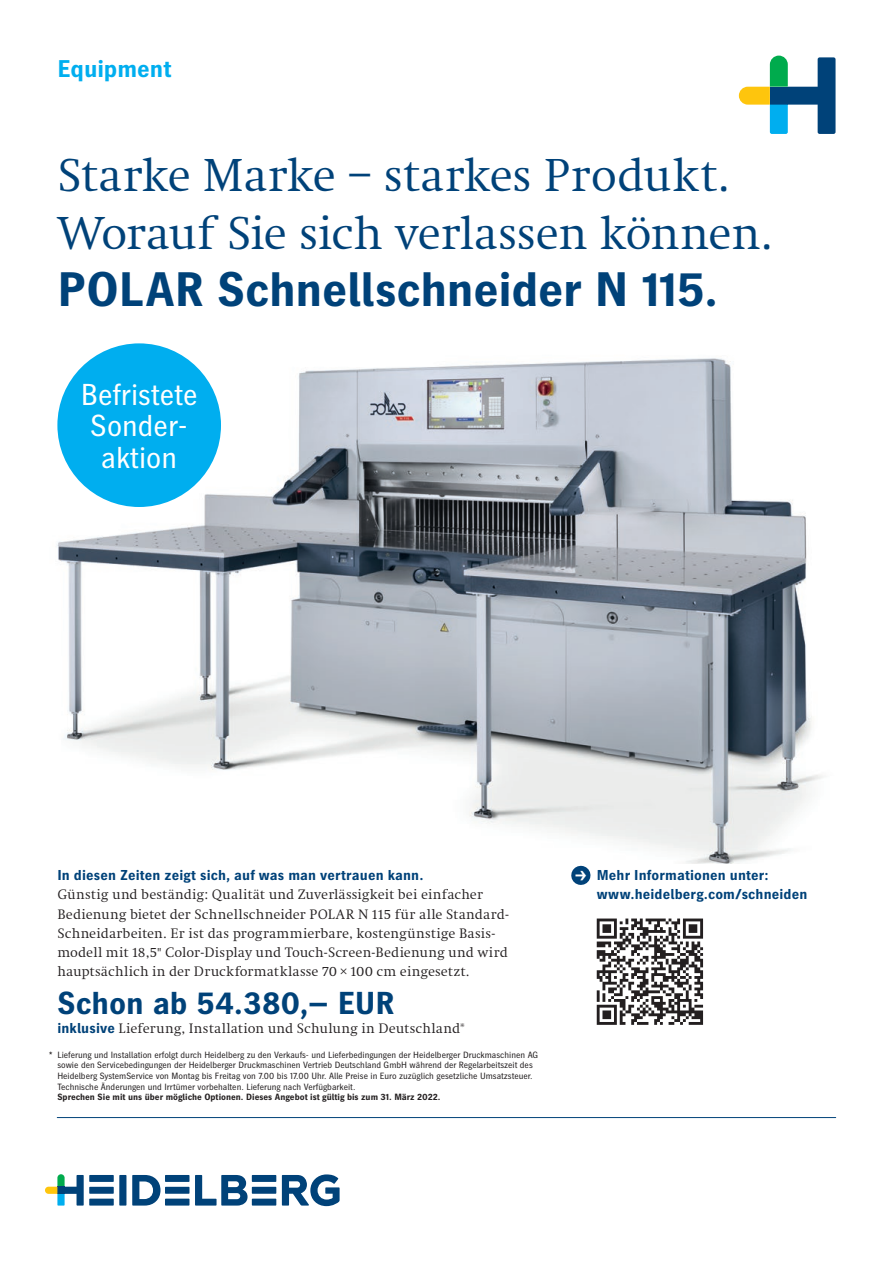
<style>
.page{position:relative;width:893px;height:1263px;background:#fff}
.page>*{position:absolute;margin:0;border:0;box-sizing:border-box;transform-origin:0 0}
.t1{font:48px/57.4px "Heidelberg Antiqua ML";letter-spacing:-.01em;color:#004279}
.t2{font:700 48px "Heidelberg Gothic Ml";letter-spacing:-.005em;color:#004279}
.t3{font:700 31.5px "Heidelberg Gothic Ml";letter-spacing:-.005em;color:#004279}
.t4{font:30px/31.5px "Heidelberg Gothic Ml";color:#fff;text-align:center}
.t5{font:700 24px "Heidelberg Gothic Ml";letter-spacing:-.005em;color:#00aeef}
.t6{font:14.25px/19.2px "Heidelberg Antiqua ML";letter-spacing:.01em;color:#231f20}
.t7{font:700 14.25px/19.2px "Heidelberg Gothic Ml";letter-spacing:.01em;color:#004279}
.t8{font:9px/10.6px "Heidelberg Gothic Ml";color:#231f20}
.t9{font:700 9px "Heidelberg Gothic Ml";color:#231f20}
.s1{font-family:"Heidelberg Gothic Ml";font-weight:700;color:#004279}
.s2{font-weight:400;font-size:24.3px;color:#fff}
</style>
<div class="page">
<svg style="left:132px;top:1175px;width:28px;height:30px"></svg>
<div style="left:119px;top:1175px;width:7px;height:30px;background:#004279"></div>
<div style="left:89px;top:1175px;width:25px;height:7px;background:#004279"></div>
<div style="left:89px;top:1187px;width:25px;height:7px;background:#004279"></div>
<div style="left:89px;top:1198px;width:25px;height:7px;background:#004279"></div>
<div style="left:165px;top:1175px;width:24px;height:7px;background:#004279"></div>
<div style="left:165px;top:1187px;width:24px;height:7px;background:#004279"></div>
<div style="left:165px;top:1198px;width:24px;height:7px;background:#004279"></div>
<svg style="left:195px;top:1175px;width:53px;height:30px"></svg>
<div style="left:252px;top:1175px;width:24px;height:7px;background:#004279"></div>
<div style="left:252px;top:1187px;width:24px;height:7px;background:#004279"></div>
<div style="left:252px;top:1198px;width:24px;height:7px;background:#004279"></div>
<svg style="left:282px;top:1174px;width:58px;height:32px"></svg>
<svg style="left:45px;top:1174px;width:39px;height:31px"></svg>
<svg style="left:739px;top:56px;width:96px;height:78px"></svg>
<img style="left:57px;top:345px;width:766px;height:519px">
<hr style="left:57px;top:1117px;width:779px;height:1px;background:#004279">
<svg style="left:575px;top:866px;width:16px;height:19px"></svg>
<svg style="left:597px;top:918px;width:106px;height:107px"></svg>
<div style="left:57px;top:343px;width:164px;height:164px;background:#00aeef;border-radius:50%"></div>
<h3 class="t5" style="left:57px;top:55px;width:116px">Equipment</h3>
<h1 class="t1" style="left:57px;top:147px;width:717px">Starke Marke – starkes Produkt.<br>Worauf Sie sich verlassen können.</h1>
<h1 class="t2" style="left:57px;top:263px;width:662px">POLAR Schnellschneider N 115.</h1>
<h3 class="t4" style="left:81px;top:379px;width:118px">Befristete<br>Sonder&shy;aktion</h3>
<h3 class="t7" style="left:57px;top:866px;width:368px">In diesen Zeiten zeigt sich, auf was man vertrauen kann.</h3>
<p class="t6" style="left:57px;top:885px;width:453px">Günstig und beständig: Qualität und Zuverlässigkeit bei einfacher Bedienung bietet der Schnellschneider POLAR N 115 für alle Standard-Schneidarbeiten. Er ist das programmierbare, kostengünstige Basis&shy;modell mit 18,5" Color-Display und Touch-Screen-Bedienung und wird hauptsächlich in der Druckformatklasse 70 × 100 cm eingesetzt.</p>
<h2 class="t3" style="left:57px;top:986px;width:339px">Schon ab 54.380,— EUR</h2>
<h3 class="t6" style="left:57px;top:1019px;width:409px"><span class="s1">inklusive</span> Lieferung, Installation und Schulung in Deutschland*</h3>
<p class="t8" style="left:57px;top:1049px;width:483px;text-indent:-9px">* Lieferung und Installation erfolgt durch Heidelberg zu den Verkaufs- und Lieferbedingungen der Heidelberger Druckmaschinen AG sowie den Servicebedingungen der Heidelberger Druckmaschinen Vertrieb Deutschland GmbH während der Regelarbeitszeit des Heidelberg SystemService von Montag bis Freitag von 7.00 bis 17.00 Uhr. Alle Preise in Euro zuzüglich gesetzliche Umsatzsteuer.<br>Technische Änderungen und Irrtümer vorbehalten. Lieferung nach Verfügbarkeit.</p>
<p class="t9" style="left:57px;top:1092px;width:385px">Sprechen Sie mit uns über mögliche Optionen. Dieses Angebot ist gültig bis zum 31. März 2022.</p>
<h3 class="t7" style="left:597px;top:866px;width:212px;text-indent:-18px"><span class="s2">›</span> Mehr Informationen unter: www.heidelberg.com/schneiden</h3>
</div>
